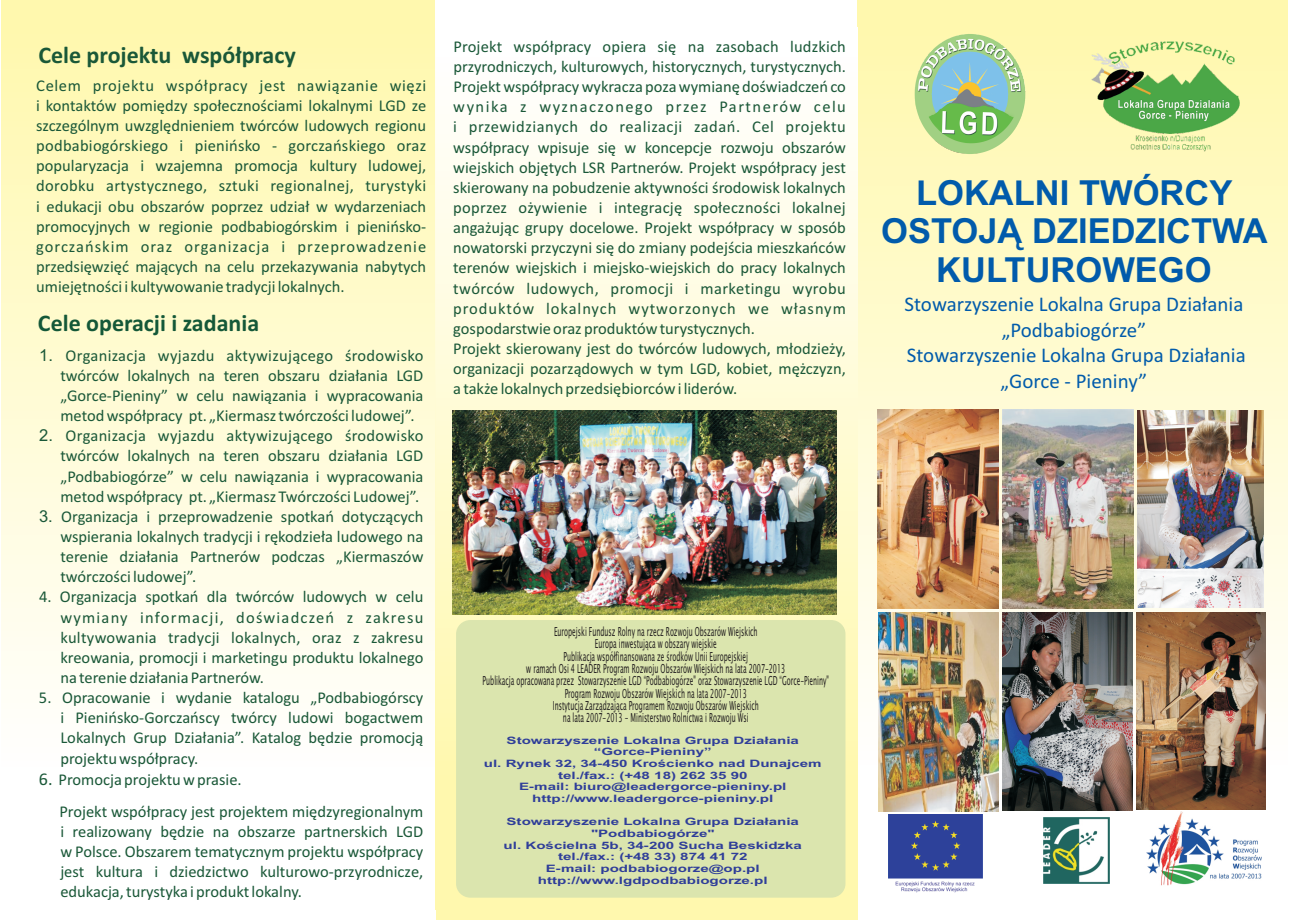
<style>
.page{position:relative;width:1290px;height:920px;background:#fff}
.page>*{position:absolute;margin:0;border:0;box-sizing:border-box;transform-origin:0 0}
.t1{font:700 34.5px/38.5px "Arial";color:#015bab;text-align:center}
.t2{font:700 24px "Calibri";color:#1a5838}
.t3{font:700 24px "Calibri";color:#145838}
.t4{font:21px/25.7px "Calibri";color:#015bab;text-align:center}
.t5{font:16.5px/20.1px "Calibri";color:#1a5838;text-align:justify}
.t6{font:12.3px/12.3px "Lucida Sans Unicode";color:#231f20;text-align:center;scale:.53 1}
.t7{font:700 10.2px/11.7px "Arial Narrow";color:#2f3e99;text-align:center;scale:1.81 1}
.s1{font-family:"Arial"}
.s2{font-size:18px}
</style>
<div class="page">
<div style="left:1px;top:0;width:439px;height:910px;background:linear-gradient(to bottom,#fff8ad,#fff)"></div>
<div style="left:854px;top:0;width:434px;height:908px;background:linear-gradient(to bottom,#fffbaf,#f4f4fd)"></div>
<img style="left:1043px;top:817px;width:67px;height:67px">
<img style="left:898px;top:19px;width:143px;height:149px">
<img style="left:1146px;top:811px;width:115px;height:76px">
<div style="left:436px;top:0;width:421px;height:909px;background:#fff"></div>
<img style="left:1091px;top:30px;width:156px;height:139px">
<div style="left:437px;top:28px;width:421px;height:892px;background:linear-gradient(to bottom,#fff,#fef6a2)"></div>
<div style="left:456px;top:620px;width:389px;height:278px;background:#dbe5ae;border-radius:14px"></div>
<img style="left:1002px;top:409px;width:131px;height:200px">
<img style="left:888px;top:815px;width:95px;height:78px">
<img style="left:877px;top:409px;width:122px;height:200px">
<img style="left:1003px;top:613px;width:129px;height:197px">
<img style="left:1137px;top:612px;width:129px;height:197px">
<img style="left:452px;top:410px;width:385px;height:204px">
<img style="left:1138px;top:410px;width:126px;height:197px">
<img style="left:878px;top:613px;width:121px;height:199px">
<h2 class="t2" style="left:38px;top:45px;width:259px">Cele projektu wspó³pracy</h2>
<p class="t5" style="left:36px;top:77px;width:392px">Celem projektu wspó³pracy jest nawi¹zanie wiêzi i kontaktów pomiêdzy spo³ecznoœciami lokalnymi LGD ze szczególnym uwzglêdnieniem twórców ludowych regionu podbabiogórskiego i pieniñsko - gorczañskiego oraz popularyzacja i wzajemna promocja kultury ludowej, dorobku artystycznego, sztuki regionalnej, turystyki i edukacji obu obszarów poprzez udzia³ w wydarzeniach promocyjnych w regionie podbabiogórskim i pieniñsko&shy;gorczañskim oraz organizacja i przeprowadzenie przedsiêwziêæ maj¹cych na celu przekazywania nabytych umiejêtnoœci i kultywowanie tradycji lokalnych.</p>
<h2 class="t3" style="left:38px;top:313px;width:223px">Cele operacji i zadania</h2>
<p class="t5" style="left:60px;top:347px;width:364px;text-indent:-21px"><span class="s1">1.</span> Organizacja wyjazdu aktywizuj¹cego œrodowisko twórców lokalnych na teren obszaru dzia³ania LGD „Gorce-Pieniny” w celu nawi¹zania i wypracowania metod wspó³pracy pt. „Kiermasz twórczoœci ludowej”.</p>
<p class="t5" style="left:60px;top:427px;width:364px;text-indent:-21px"><span class="s1">2.</span> Organizacja wyjazdu aktywizuj¹cego œrodowisko twórców lokalnych na teren obszaru dzia³ania LGD „Podbabiogórze” w celu nawi¹zania i wypracowania metod wspó³pracy pt. „Kiermasz Twórczoœci Ludowej”.</p>
<p class="t5" style="left:60px;top:508px;width:365px;text-indent:-21px"><span class="s1">3.</span> Organizacja i przeprowadzenie spotkañ dotycz¹cych wspierania lokalnych tradycji i rêkodzie³a ludowego na terenie dzia³ania Partnerów podczas „Kiermaszów twórczoœci ludowej”.</p>
<p class="t5" style="left:60px;top:588px;width:364px;text-indent:-21px">4. Organizacja spotkañ dla twórców ludowych w celu wymiany informacji, doœwiadczeñ z zakresu kultywowania tradycji lokalnych, oraz z zakresu kreowania, promocji i marketingu produktu lokalnego na terenie dzia³ania Partnerów.</p>
<p class="t5" style="left:60px;top:689px;width:364px;text-indent:-21px">5. Opracowanie i wydanie katalogu „Podbabiogórscy i Pieniñsko-Gorczañscy twórcy ludowi bogactwem Lokalnych Grup Dzia³ania”. Katalog bêdzie promocj¹ projektu wspó³pracy.</p>
<p class="t5" style="left:59px;top:765px;width:365px;line-height:31.5px;text-indent:-20px"><span class="s2">6.</span> Promocja projektu w prasie.<br>Projekt wspó³pracy jest projektem miêdzyregionalnym</p>
<p class="t5" style="left:60px;top:823px;width:364px">i realizowany bêdzie na obszarze partnerskich LGD w Polsce. Obszarem tematycznym projektu wspó³pracy jest kultura i dziedzictwo kulturowo-przyrodnicze, edukacja, turystyka i produkt lokalny.</p>
<p class="t5" style="left:453px;top:38px;width:394px;text-align:left">Projekt wspó³pracy opiera siê na zasobach ludzkich przyrodniczych, kulturowych, historycznych, turystycznych.<br>Projekt wspó³pracy wykracza poza wymianê doœwiadczeñ co wynika z wyznaczonego przez Partnerów celu i przewidzianych do realizacji zadañ. Cel projektu wspó³pracy wpisuje siê w koncepcje rozwoju obszarów wiejskich objêtych LSR Partnerów. Projekt wspó³pracy jest skierowany na pobudzenie aktywnoœci œrodowisk lokalnych poprzez o¿ywienie i integracjê spo³ecznoœci lokalnej anga¿uj¹c grupy docelowe. Projekt wspó³pracy w sposób nowatorski przyczyni siê do zmiany podejœcia mieszkañców terenów wiejskich i miejsko-wiejskich do pracy lokalnych twórców ludowych, promocji i marketingu wyrobu produktów lokalnych wytworzonych we w³asnym gospodarstwie oraz produktów turystycznych.<br>Projekt skierowany jest do twórców ludowych, m³odzie¿y, organizacji pozarz¹dowych w tym LGD, kobiet, mê¿czyzn, a tak¿e lokalnych przedsiêbiorców i liderów.</p>
<p class="t6" style="left:483px;top:626px;width:655px">Europejski Fundusz Rolny na rzecz Rozwoju Obszarów Wiejskich<br>Europa inwestuj¹ca w obszary wiejskie<br>Publikacja wspó³finansowana ze œrodków Unii Europejskiej<br>w ramach Osi 4 LEADER Program Rozwoju Obszarów Wiejskich na lata 2007-2013<br>Publikacja opracowana przez Stowarzyszenie LGD “Podbabiogórze" oraz Stowarzyszenie LGD “Gorce-Pieniny" Program Rozwoju Obszarów Wiejskich na lata 2007-2013<br>Instytucja Zarz¹dzaj¹ca Programem Rozwoju Obszarów Wiejskich<br>na lata 2007-2013 - Ministerstwo Rolnictwa i Rozwoju Wsi</p>
<p class="t7" style="left:484px;top:735px;width:188px">Stowarzyszenie Lokalna Grupa Dziaùania “Gorce-Pieniny”<br>ul. Rynek 32, 34-450 Kroœcienko nad Dunajcem tel./fax.: (+48 18) 262 35 90<br>E-mail: biuro@leadergorce-pieniny.pl http://www.leadergorce-pieniny.pl</p>
<p class="t7" style="left:504px;top:817px;width:166px">Stowarzyszenie Lokalna Grupa Dziaùania "Podbabiogórze"<br>ul. Koúcielna 5b, 34-200 Sucha Beskidzka tel./fax.: (+48 33) 874 41 72<br>E-mail: podbabiogorze@op.pl http://www.lgdpodbabiogorze.pl</p>
<h1 class="t1" style="left:881px;top:177px;width:388px">LOKALNI TWÓRCY<br>OSTOJ¥ DZIEDZICTWA<br>KULTUROWEGO</h1>
<p class="t4" style="left:904px;top:293px;width:343px">Stowarzyszenie Lokalna Grupa Dzia³ania „Podbabiogórze”<br>Stowarzyszenie Lokalna Grupa Dzia³ania „Gorce - Pieniny”</p>
</div>
